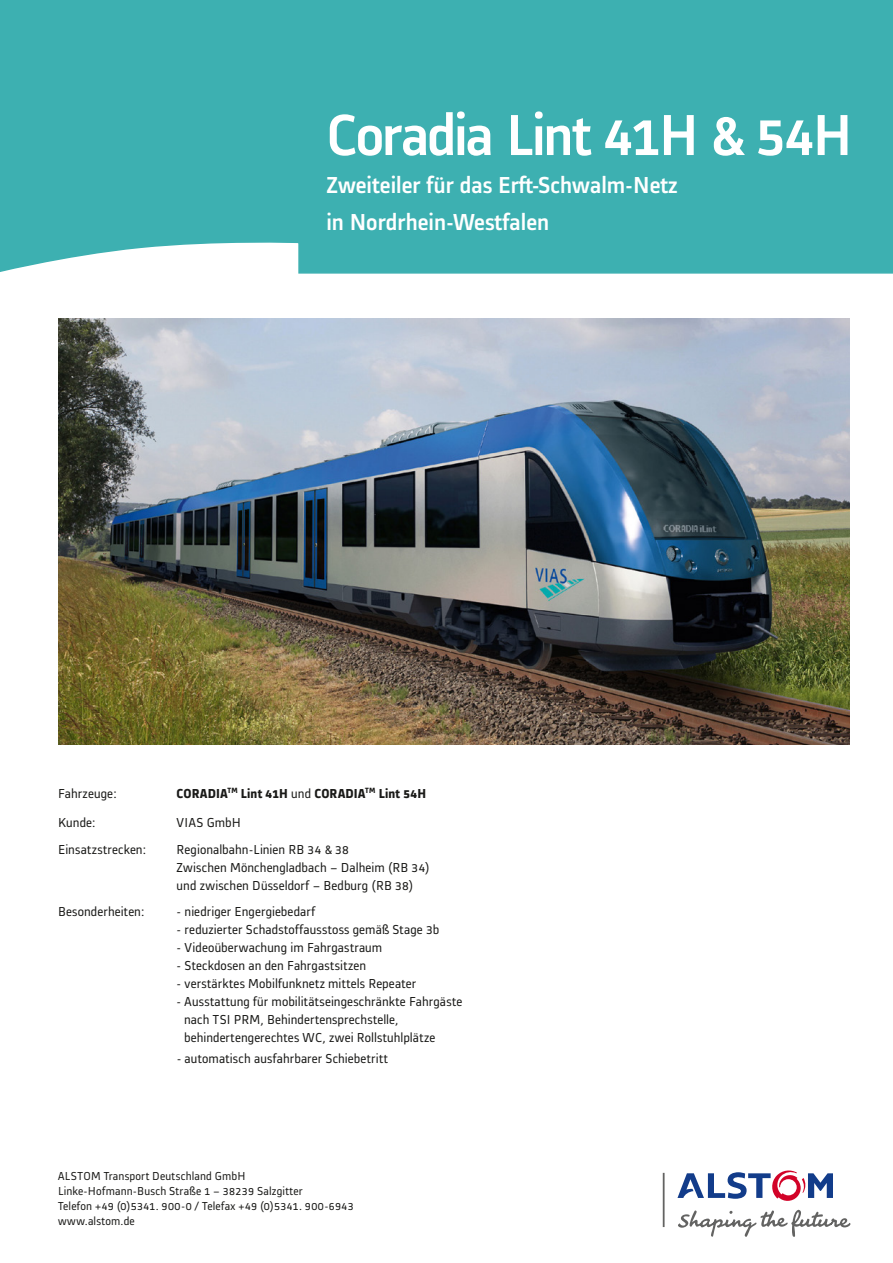
<style>
.page{position:relative;width:893px;height:1263px;background:#fff}
.page>*{position:absolute;margin:0;border:0;box-sizing:border-box;transform-origin:0 0}
.t1{font:500 60px "Alstom";letter-spacing:-.035em;color:#fff}
.t2{font:500 24px/37.5px "Alstom";color:#fff}
.t3{font:13.5px/18px "Alstom";letter-spacing:.01em;color:#1a1a18}
.t4{font:700 13.5px "Alstom";letter-spacing:.01em;color:#1a1a18}
.t5{font:12px/15px "Alstom";letter-spacing:.015em;color:#1a1a18}
.s1{font-weight:400}
</style>
<div class="page">
<div style="left:0;top:0;width:893px;height:274px;background:#3db0b1"></div>
<img style="left:59px;top:319px;width:791px;height:425px">
<svg style="left:677px;top:1170px;width:156px;height:31px"></svg>
<hr style="left:663px;top:1173px;width:2px;height:54px;background:#636362">
<svg style="left:678px;top:1209px;width:172px;height:28px"></svg>
<h1 class="t1" style="left:326px;top:94px;width:528px">Coradia Lint 41H &amp; 54H</h1>
<h2 class="t2" style="left:326px;top:164px;width:353px">Zweiteiler für das Erft-Schwalm-Netz in Nordrhein-Westfalen</h2>
<p class="t3" style="left:58px;top:783px;width:60px">Fahrzeuge:</p>
<p class="t4" style="left:177px;top:784px;width:251px">CORADIA<sup>TM</sup> Lint 41H <span class="s1">und</span> CORADIA<sup>TM</sup> Lint 54H</p>
<p class="t3" style="left:58px;top:812px;width:39px">Kunde:</p>
<p class="t3" style="left:177px;top:812px;width:66px">VIAS GmbH</p>
<p class="t3" style="left:58px;top:839px;width:90px">Einsatzstrecken:</p>
<p class="t3" style="left:177px;top:839px;width:255px">Regionalbahn-Linien RB 34 &amp; 38<br>Zwischen Mönchengladbach – Dalheim (RB 34) und zwischen Düsseldorf – Bedburg (RB 38)</p>
<p class="t3" style="left:58px;top:901px;width:88px">Besonderheiten:</p>
<p class="t3" style="left:177px;top:901px;width:140px">- niedriger Engergiebedarf</p>
<p class="t3" style="left:177px;top:919px;width:264px">- reduzierter Schadstoffausstoss gemäß Stage 3b</p>
<p class="t3" style="left:177px;top:937px;width:207px">- Videoüberwachung im Fahrgastraum</p>
<p class="t3" style="left:177px;top:955px;width:191px">- Steckdosen an den Fahrgastsitzen</p>
<p class="t3" style="left:177px;top:973px;width:241px">- verstärktes Mobilfunknetz mittels Repeater</p>
<p class="t3" style="left:184px;top:991px;width:280px;text-indent:-8px">- Ausstattung für mobilitätseingeschränkte Fahrgäste nach TSI PRM, Behindertensprechstelle, behindertengerechtes WC, zwei Rollstuhlplätze</p>
<p class="t3" style="left:177px;top:1048px;width:213px">- automatisch ausfahrbarer Schiebetritt</p>
<p class="t5" style="left:58px;top:1168px;width:297px">Alstom Transport Deutschland GmbH Linke-Hofmann-Busch Straße 1 – 38239 Salzgitter<br>Telefon +49 (0)5341. 900-0 / Telefax +49 (0)5341. 900-6943 www.alstom.de</p>
</div>
